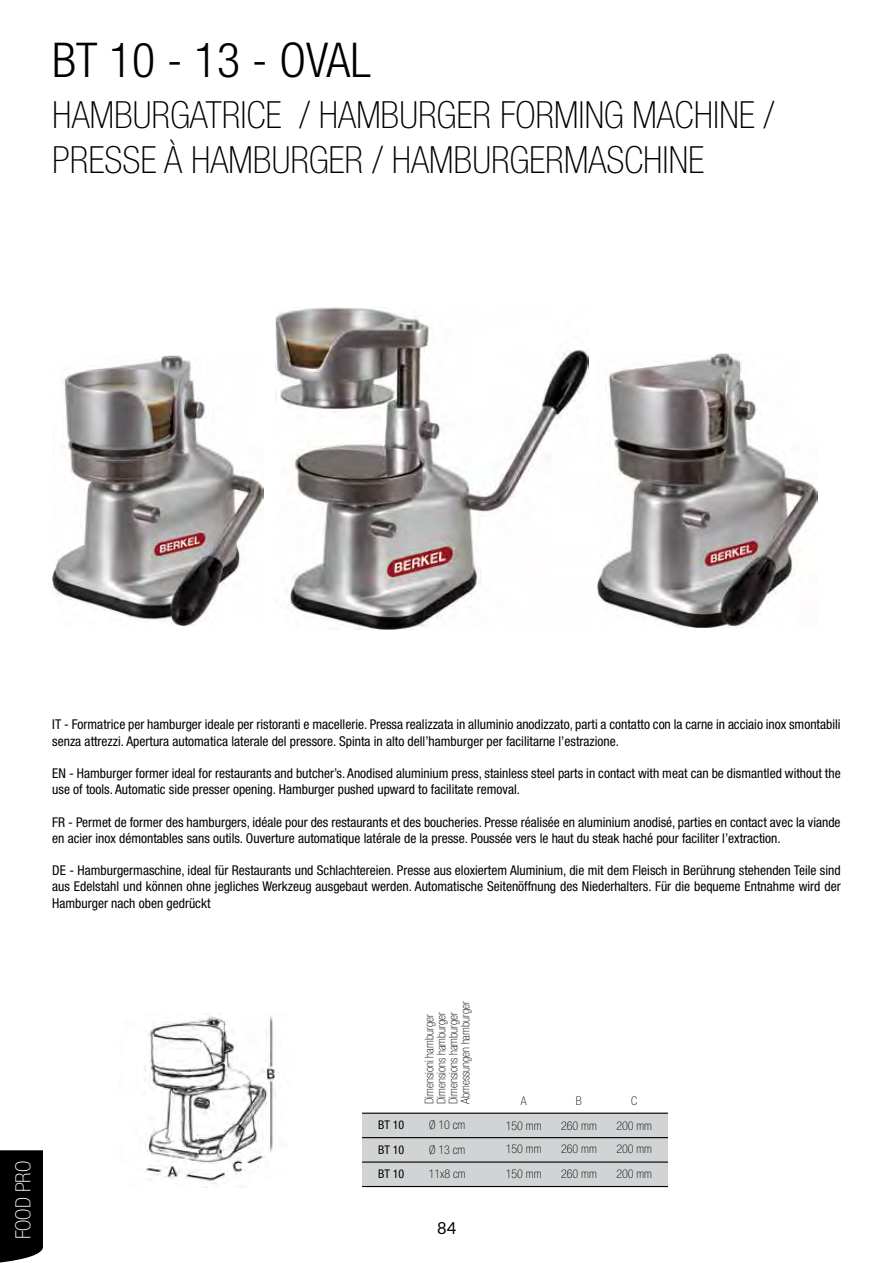
<style>
.page{position:relative;width:893px;height:1263px;background:#fff}
.page>*{position:absolute;margin:0;border:0;box-sizing:border-box;transform-origin:0 0}
.t1{font:300 condensed 48px "Helvetica Neue LT Std";color:#000}
.t2{font:100 condensed 37.5px/45px "Helvetica Neue LT Std";color:#000}
.t3{font:100 condensed 21px "Helvetica Neue LT Std";color:#fff}
.t4{font:16.5px "Lato";color:#000}
.t5{font:condensed 13.5px/16.2px "Helvetica Neue LT Std";color:#000}
.t6{font:100 condensed 12px/12px "Helvetica Neue LT Std";color:#000}
.t7{font:condensed 12px "Helvetica Neue LT Std";color:#000}
</style>
<div class="page">
<img style="left:275px;top:308px;width:313px;height:321px">
<img style="left:52px;top:355px;width:212px;height:271px">
<img style="left:598px;top:353px;width:220px;height:275px">
<img style="left:144px;top:1016px;width:134px;height:168px">
<div style="left:362px;top:1113px;width:306px;height:73px;background:#d1d3d4"></div>
<hr style="left:362px;top:1112px;width:306px;height:2px;background:#000">
<hr style="left:362px;top:1137px;width:306px;height:1px;background:#000">
<hr style="left:362px;top:1161px;width:306px;height:2px;background:#000">
<hr style="left:362px;top:1186px;width:306px;height:1px;background:#000">
<div style="left:0;top:1150px;width:43px;height:113px;background:#000"></div>
<h1 class="t1" style="left:52px;top:32px;width:320px">BT 10 - 13 - OVAL</h1>
<h2 class="t2" style="left:52px;top:92px;width:723px">HAMBURGATRICE / HAMBURGER FORMING MACHINE /<br>PRESSE À HAMBURGER / HAMBURGERMASCHINE</h2>
<p class="t5" style="left:52px;top:716px;width:790px">IT - Formatrice per hamburger ideale per ristoranti e macellerie. Pressa realizzata in alluminio anodizzato, parti a contatto con la carne in acciaio inox smontabili senza attrezzi. Apertura automatica laterale del pressore. Spinta in alto dell’hamburger per facilitarne l’estrazione.</p>
<p class="t5" style="left:52px;top:765px;width:790px">EN - Hamburger former ideal for restaurants and butcher’s. Anodised aluminium press, stainless steel parts in contact with meat can be dismantled without the use of tools. Automatic side presser opening. Hamburger pushed upward to facilitate removal.</p>
<p class="t5" style="left:52px;top:814px;width:790px">FR - Permet de former des hamburgers, idéale pour des restaurants et des boucheries. Presse réalisée en aluminium anodisé, parties en contact avec la viande en acier inox démontables sans outils. Ouverture automatique latérale de la presse. Poussée vers le haut du steak haché pour faciliter l’extraction.</p>
<p class="t5" style="left:52px;top:862px;width:790px;text-align:justify">DE - Hamburgermaschine, ideal für Restaurants und Schlachtereien. Presse aus eloxiertem Aluminium, die mit dem Fleisch in Berührung stehenden Teile sind aus Edelstahl und können ohne jegliches Werkzeug ausgebaut werden. Automatische Seitenöffnung des Niederhalters. Für die bequeme Entnahme wird der Hamburger nach oben gedrückt</p>
<h3 class="t3" style="left:11px;top:1239px;width:80px;rotate:-90deg">FOOD PRO</h3>
<p class="t6" style="left:423px;top:1104px;width:104px;rotate:-90deg">Dimensioni hamburger<br>Dimensions hamburger<br>Dimensions hamburger<br>Abmessungen hamburger</p>
<p class="t7" style="left:378px;top:1118px;width:28px">BT 10</p>
<p class="t6" style="left:429px;top:1119px;width:38px">Ø 10 cm</p>
<p class="t7" style="left:378px;top:1142px;width:28px">BT 10</p>
<p class="t6" style="left:429px;top:1143px;width:38px">Ø 13 cm</p>
<p class="t7" style="left:378px;top:1167px;width:28px">BT 10</p>
<p class="t6" style="left:429px;top:1168px;width:38px">11x8 cm</p>
<p class="t4" style="left:437px;top:1218px;width:21px">84</p>
<p class="t6" style="left:521px;top:1094px;width:7px">A</p>
<p class="t6" style="left:506px;top:1114px;width:37px;line-height:23.4px">150 mm<br>150 mm</p>
<p class="t6" style="left:576px;top:1094px;width:7px">B</p>
<p class="t6" style="left:561px;top:1114px;width:37px;line-height:23.4px">260 mm<br>260 mm</p>
<p class="t6" style="left:631px;top:1094px;width:7px">C</p>
<p class="t6" style="left:616px;top:1114px;width:37px;line-height:23.4px">200 mm<br>200 mm</p>
<p class="t6" style="left:506px;top:1167px;width:37px">150 mm</p>
<p class="t6" style="left:561px;top:1167px;width:37px">260 mm</p>
<p class="t6" style="left:616px;top:1167px;width:37px">200 mm</p>
</div>
